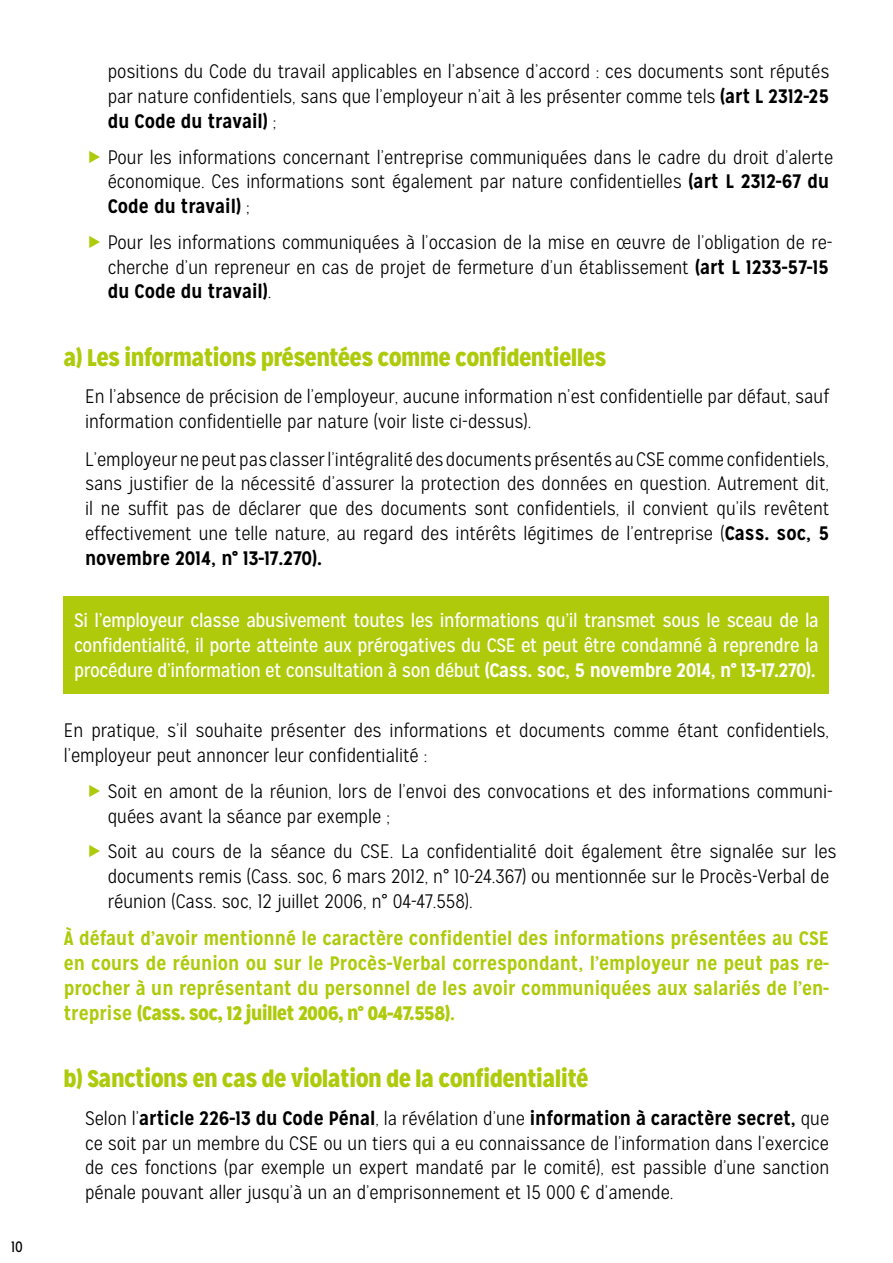
<style>
.page{position:relative;width:893px;height:1263px;background:#fff}
.page>*{position:absolute;margin:0;border:0;box-sizing:border-box;transform-origin:0 0}
.t1{font:900 24px "Mission Gothic";color:#afca0b}
.t2{font:300 19.5px/24.9px "Mission Gothic";color:#000}
.t3{font:700 19.5px/24.9px "Mission Gothic";color:#afca0b;text-align:justify}
.t4{font:19.5px/24.8px "Mission Gothic";letter-spacing:-.02em;color:#fff;text-align:justify}
.t5{font:15px "Mission Gothic";color:#000}
.s1{font-weight:700}
.s2{font-weight:900}
</style>
<div class="page">
<div style="left:64px;top:596px;width:765px;height:98px;background:#afca0b"></div>
<p class="t5" style="left:11px;top:1237px;width:13px">10</p>
<p class="t2" style="left:108px;top:59px;width:723px;text-align:justify">positions du Code du travail applicables en l’absence d’accord : ces documents sont réputés par nature confidentiels, sans que l’employeur n’ait à les présenter comme tels <span class="s1">(art L 2312-25 du Code du travail)</span> ;</p>
<p class="t2" style="left:108px;top:145px;width:727px">Pour les informations concernant l’entreprise communiquées dans le cadre du droit d’alerte économique. Ces informations sont également par nature confidentielles <span class="s1">(art L 2312-67 du<br>Code du travail)</span> ;</p>
<p class="t2" style="left:108px;top:230px;width:726px">Pour les informations communiquées à l’occasion de la mise en œuvre de l’obligation de re&shy;cherche d’un repreneur en cas de projet de fermeture d’un établissement <span class="s1">(art L 1233-57-15 du Code du travail)</span>.</p>
<p class="t1" style="left:64px;top:342px;width:544px">a) Les informations présentées comme confidentielles</p>
<p class="t2" style="left:85px;top:384px;width:746px">En l’absence de précision de l’employeur, aucune information n’est confidentielle par défaut, sauf information confidentielle par nature (voir liste ci-dessus).</p>
<p class="t2" style="left:85px;top:447px;width:746px;text-align:justify">L’employeur ne peut pas classer l’intégralité des documents présentés au CSE comme confidentiels, sans justifier de la nécessité d’assurer la protection des données en question. Autrement dit, il ne suffit pas de déclarer que des documents sont confidentiels, il convient qu’ils revêtent effectivement une telle nature, au regard des intérêts légitimes de l’entreprise (<span class="s1">Cass. soc, 5 novembre 2014, n° 13-17.270).</span></p>
<p class="t4" style="left:74px;top:608px;width:746px">Si l’employeur classe abusivement toutes les informations qu’il transmet sous le sceau de la confidentialité, il porte atteinte aux prérogatives du CSE et peut être condamné à reprendre la procédure d’information et consultation à son début <span class="s1">(Cass. soc, 5 novembre 2014, n° 13-17.270).</span></p>
<p class="t2" style="left:64px;top:718px;width:767px">En pratique, s’il souhaite présenter des informations et documents comme étant confidentiels, l’employeur peut annoncer leur confidentialité :</p>
<p class="t2" style="left:108px;top:779px;width:727px">Soit en amont de la réunion, lors de l’envoi des convocations et des informations communi&shy;quées avant la séance par exemple ;</p>
<p class="t2" style="left:108px;top:839px;width:730px">Soit au cours de la séance du CSE. La confidentialité doit également être signalée sur les documents remis (Cass. soc, 6 mars 2012, n° 10-24.367) ou mentionnée sur le Procès-Verbal de réunion (Cass. soc, 12 juillet 2006, n° 04-47.558).</p>
<p class="t3" style="left:64px;top:926px;width:767px">À défaut d’avoir mentionné le caractère confidentiel des informations présentées au CSE en cours de réunion ou sur le Procès-Verbal correspondant, l’employeur ne peut pas re&shy;procher à un représentant du personnel de les avoir communiquées aux salariés de l’en&shy;treprise <span class="s2">(Cass. soc, 12 juillet 2006, n° 04-47.558)</span>.</p>
<p class="t1" style="left:64px;top:1063px;width:526px">b) Sanctions en cas de violation de la confidentialité</p>
<p class="t2" style="left:85px;top:1106px;width:746px;text-align:justify">Selon l’<span class="s1">article 226-13 du Code Pénal</span>, la révélation d’une <span class="s1">information à caractère secret,</span> que ce soit par un membre du CSE ou un tiers qui a eu connaissance de l’information dans l’exercice de ces fonctions (par exemple un expert mandaté par le comité), est passible d’une sanction pénale pouvant aller jusqu’à un an d’emprisonnement et 15 000 € d’amende.</p>
</div>
